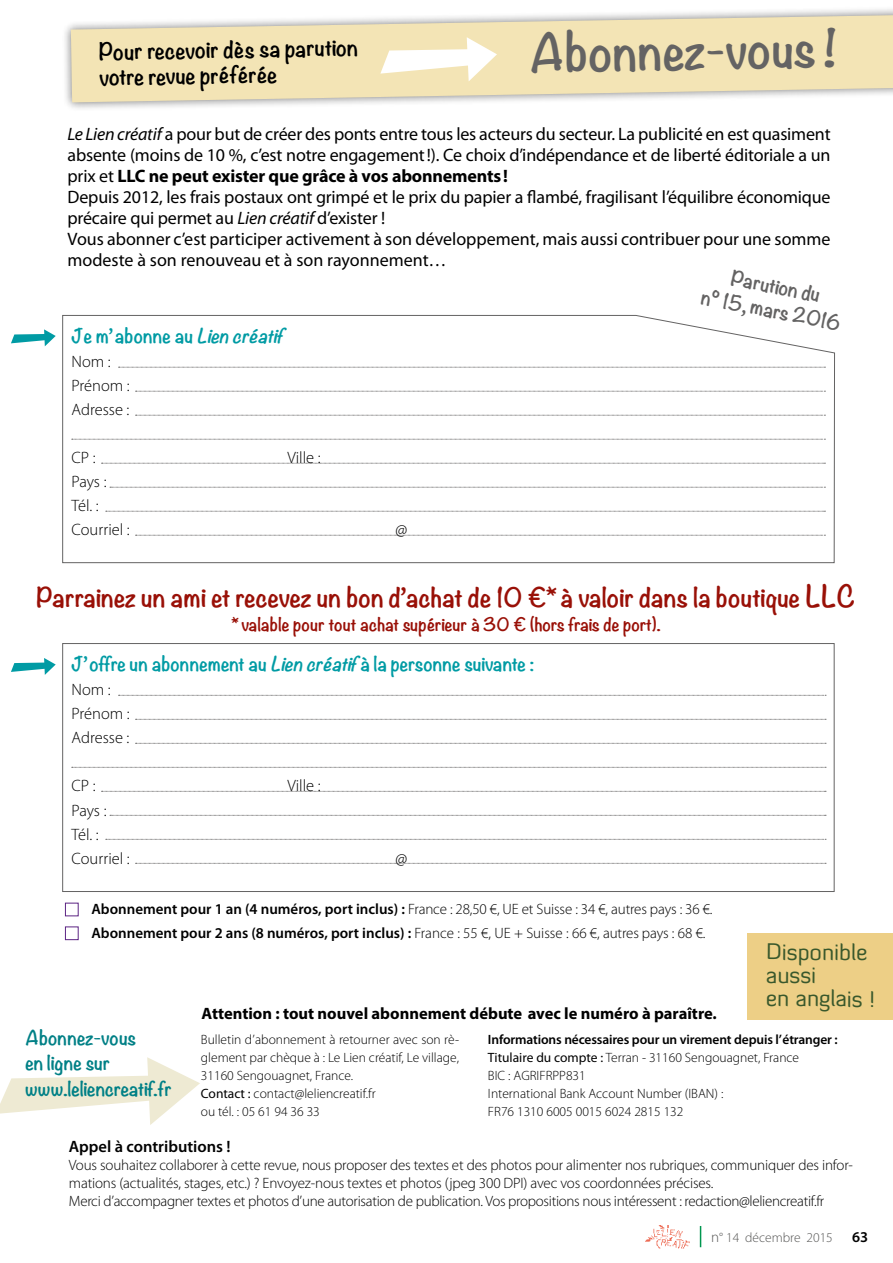
<style>
.page{position:relative;width:893px;height:1263px;background:#fff}
.page>*{position:absolute;margin:0;border:0;box-sizing:border-box;transform-origin:0 0}
.t1{font:700 46.5px "Noteworthy";color:#646363}
.t2{font:700 24px "Noteworthy";color:#991007}
.t3{font:22.5px/23.2px "Diavlo";color:#39582c}
.t4{font:700 21px "Noteworthy";color:#000}
.t5{font:700 18.6px/24.2px "Noteworthy";color:#646363;text-align:center}
.t6{font:18px/21px "Myriad Pro";letter-spacing:-.01em;color:#000}
.t7{font:700 18px "Noteworthy";color:#009ba4}
.t8{font:700 18px/25.5px "Noteworthy";color:#008086}
.t9{font:300 16.5px/24px "Myriad Pro";color:#000}
.t10{font:700 16.5px "Myriad Pro";color:#000}
.t11{font:700 16.5px "Noteworthy";color:#991007}
.t12{font:600 16.5px "Myriad Pro";color:#000}
.t13{font:300 15px/18px "Myriad Pro";letter-spacing:-.01em;color:#000}
.t14{font:600 15px "Myriad Pro";color:#000}
.t15{font:300 13.5px/18px "Myriad Pro";color:#000}
.t16{font:300 13.5px "Myriad Pro";color:#575756}
.s1{font-style:italic}
.s2{font-weight:700}
.s3{font-size:27px}
.s4{font-weight:600}
.s5{font-weight:400}
.s6{font-size:15px}
</style>
<div class="page">
<img style="left:645px;top:1225px;width:44px;height:24px">
<svg style="left:700px;top:1226px;width:1px;height:21px"></svg>
<div style="left:747px;top:933px;width:145px;height:87px;background:#edcf86"></div>
<svg style="left:62px;top:315px;width:773px;height:248px"></svg>
<svg style="left:119px;top:695px;width:707px;height:1px"></svg>
<svg style="left:136px;top:719px;width:690px;height:1px"></svg>
<svg style="left:136px;top:743px;width:690px;height:1px"></svg>
<svg style="left:72px;top:767px;width:754px;height:1px"></svg>
<svg style="left:101px;top:791px;width:725px;height:1px"></svg>
<svg style="left:110px;top:815px;width:716px;height:1px"></svg>
<svg style="left:106px;top:839px;width:720px;height:1px"></svg>
<svg style="left:136px;top:863px;width:690px;height:1px"></svg>
<div style="left:62px;top:643px;width:772px;height:249px;border:1px solid #646363"></div>
<div style="left:62px;top:6px;width:830px;height:106px;background:#000;opacity:.5"></div>
<svg style="left:71px;top:15px;width:821px;height:87px;background:#f0e3bd"></svg>
<svg style="left:380px;top:37px;width:117px;height:44px"></svg>
<div style="left:65px;top:903px;width:14px;height:13px;border:1px solid #5c2483"></div>
<div style="left:65px;top:926px;width:14px;height:14px;border:1px solid #5c2483"></div>
<svg style="left:1px;top:1057px;width:199px;height:68px"></svg>
<svg style="left:11px;top:329px;width:45px;height:17px"></svg>
<svg style="left:11px;top:658px;width:45px;height:17px"></svg>
<img style="left:0;top:1102px;width:1px;height:12px">
<h3 class="t4" style="left:99px;top:33px;width:261px;rotate:-1deg">Pour recevoir dès sa parution</h3>
<h3 class="t4" style="left:99px;top:59px;width:180px;rotate:-1deg">votre revue préférée</h3>
<h1 class="t1" style="left:529px;top:12px;width:309px;rotate:-1deg">Abonnez-vous !</h1>
<p class="t6" style="left:68px;top:123px;width:765px"><span class="s1">Le Lien créatif</span> a pour but de créer des ponts entre tous les acteurs du secteur. La publicité en est quasiment absente (moins de 10 %, c’est notre engagement!). Ce choix d’indépendance et de liberté éditoriale a un prix et <span class="s2">LLC ne peut exister que grâce à vos abonnements!<br></span>Depuis 2012, les frais postaux ont grimpé et le prix du papier a flambé, fragilisant l’équilibre économique précaire qui permet au <span class="s1">Lien créatif</span> d’exister !<br>Vous abonner c’est participer activement à son développement, mais aussi contribuer pour une somme modeste à son renouveau et à son rayonnement…</p>
<p class="t5" style="left:709px;top:259px;width:143px;rotate:11deg">Parution du<br>n° 15, mars 2016</p>
<p class="t7" style="left:72px;top:320px;width:219px">J e m ’ a b o n n e a u <span class="s1">Liencréatif</span></p>
<p class="t9" style="left:72px;top:350px;width:60px">Nom :<br>Prénom :<br>Adresse :</p>
<p class="t9" style="left:72px;top:446px;width:26px">CP :</p>
<p class="t9" style="left:288px;top:446px;width:35px">Ville :</p>
<p class="t9" style="left:72px;top:470px;width:60px">Pays :<br>Tél. :<br>Courriel :</p>
<p class="t9" style="left:396px;top:518px;width:13px">@</p>
<h2 class="t2" style="left:36px;top:576px;width:821px">Parrainez un ami et recevez un bon d’achat de 10 ¤* à valoir dans la boutique <span class="s3">LLC</span></h2>
<p class="t11" style="left:232px;top:610px;width:430px">* valable pour tout achat supérieur à 30 ¤ (hors frais de port).</p>
<p class="t7" style="left:72px;top:648px;width:464px">J’offre un abonnement au <span class="s1">Liencréatif</span>à la personne suivante :</p>
<p class="t9" style="left:72px;top:678px;width:60px">Nom :<br>Prénom :<br>Adresse :</p>
<p class="t9" style="left:72px;top:774px;width:26px">CP :</p>
<p class="t9" style="left:288px;top:774px;width:35px">Ville :</p>
<p class="t9" style="left:72px;top:798px;width:60px">Pays :<br>Tél. :<br>Courriel :</p>
<p class="t9" style="left:396px;top:846px;width:13px">@</p>
<p class="t13" style="left:92px;top:898px;width:622px;line-height:24px"><span class="s4">Abonnement pour 1 an (4 numéros, port inclus) :</span> France : 28,50 €, UE et Suisse : 34 €, autres pays : 36 €.<br><span class="s4">Abonnement pour 2 ans (8 numéros, port inclus) :</span> France : 55 €, UE + Suisse : 66 €, autres pays : 68 €.</p>
<p class="t10" style="left:202px;top:1003px;width:517px">Attention : tout nouvel abonnement débute avec le numéro à paraître.</p>
<h3 class="t3" style="left:766px;top:939px;width:111px;rotate:1deg">Disponible aussi<br>en anglais !</h3>
<p class="t8" style="left:25px;top:1023px;width:148px">Abonnez-vous<br>en ligne sur www.leliencreatif.fr</p>
<p class="t15" style="left:201px;top:1031px;width:260px">Bulletin d’abonnement à retourner avec son rè&shy;glement par chèque à : Le Lien créatif, Le village, 31160 Sengouagnet, France.<br><span class="s5">Contact :</span> contact@leliencreatif.fr<br>ou tél. : 05 61 94 36 33</p>
<p class="t15" style="left:488px;top:1031px;width:351px"><span class="s4">Informations nécessaires pour un virement depuis l’étranger :<br></span><span class="s5">Titulaire du compte :</span> Terran - 31160 Sengouagnet, France<br>BIC : AGRIFRPP831<br>International Bank Account Number (IBAN) :<br>FR76 1310 6005 0015 6024 2815 132</p>
<p class="t12" style="left:69px;top:1136px;width:163px">Appel à contributions !</p>
<p class="t13" style="left:69px;top:1156px;width:786px">Vous souhaitez collaborer à cette revue, nous proposer des textes et des photos pour alimenter nos rubriques, communiquer des infor&shy;mations (actualités, stages, etc.) ? Envoyez-nous textes et photos (jpeg 300 DPI) avec vos coordonnées précises.<br>Merci d’accompagner textes et photos d’une autorisation de publication. Vos propositions nous intéressent : redaction@leliencreatif.fr</p>
<p class="t16" style="left:711px;top:1230px;width:123px"><span class="s6">n</span>° 14 décembre 2015</p>
<p class="t14" style="left:852px;top:1227px;width:18px">63</p>
</div>
